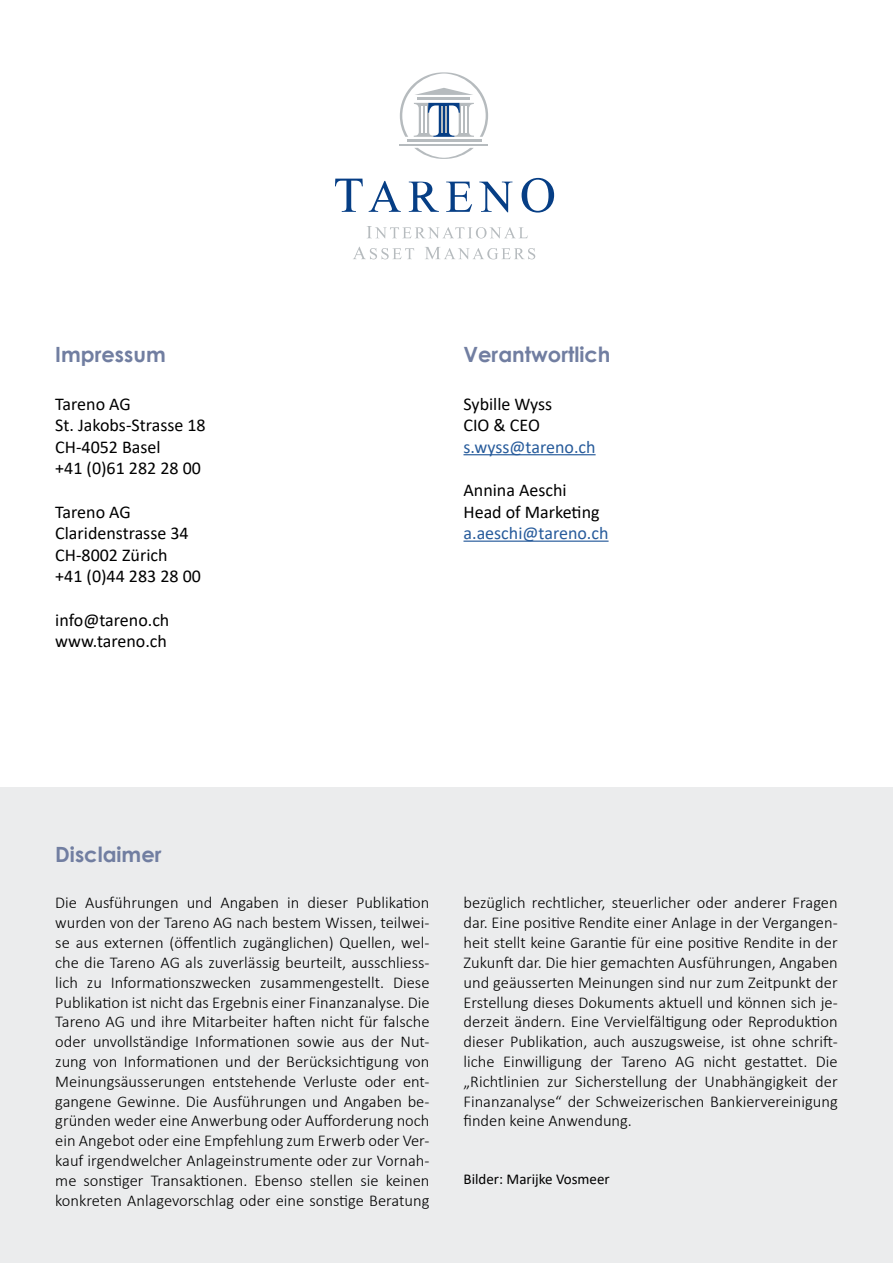
<style>
.page{position:relative;width:893px;height:1263px;background:#fff}
.page>*{position:absolute;margin:0;border:0;box-sizing:border-box;transform-origin:0 0}
.t1{font:700 21px "Century Gothic";color:#717ea1}
.t2{font:18px/21.6px "Calibri";color:#000}
.t3{font:18px "Calibri";color:#275b9b}
.t4{font:300 16.5px/19.8px "Calibri";color:#000;text-align:justify}
.t5{font:15px "Calibri";color:#000}
</style>
<div class="page">
<svg style="left:335px;top:178px;width:219px;height:35px"></svg>
<svg style="left:400px;top:72px;width:88px;height:65px"></svg>
<svg style="left:414px;top:148px;width:60px;height:11px"></svg>
<hr style="left:400px;top:144px;width:88px;height:2px;background:#b6bbbe">
<hr style="left:406px;top:139px;width:75px;height:3px;background:#b6bbbe">
<svg style="left:367px;top:226px;width:161px;height:13px"></svg>
<svg style="left:353px;top:247px;width:182px;height:12px"></svg>
<div style="left:0;top:788px;width:893px;height:475px;background:#ebeced"></div>
<hr style="left:463px;top:454px;width:133px;height:1px;background:#275b9b">
<hr style="left:463px;top:541px;width:146px;height:1px;background:#275b9b">
<p class="t1" style="left:55px;top:339px;width:112px">Impressum</p>
<p class="t2" style="left:55px;top:392px;width:152px">Tareno AG<br>St. Jakobs-Strasse 18<br>CH-4052 Basel<br>+41 (0)61 282 28 00</p>
<p class="t2" style="left:55px;top:500px;width:147px">Tareno AG<br>Claridenstrasse 34<br>CH-8002 Zürich<br>+41 (0)44 283 28 00</p>
<p class="t2" style="left:55px;top:608px;width:116px">info@tareno.ch www.tareno.ch</p>
<p class="t1" style="left:55px;top:839px;width:108px">Disclaimer</p>
<p class="t1" style="left:463px;top:339px;width:149px">Verantwortlich</p>
<p class="t2" style="left:463px;top:392px;width:90px">Sybille Wyss<br>CIO &amp; CEO</p>
<p class="t3" style="left:463px;top:434px;width:134px">s.wyss@tareno.ch</p>
<p class="t2" style="left:463px;top:479px;width:138px">Annina Aeschi<br>Head of Marketing</p>
<p class="t3" style="left:463px;top:521px;width:147px">a.aeschi@tareno.ch</p>
<p class="t4" style="left:55px;top:893px;width:376px">Die Ausführungen und Angaben in dieser Publikation wurden von der Tareno AG nach bestem Wissen, teilwei&shy;se aus externen (öffentlich zugänglichen) Quellen, wel&shy;che die Tareno AG als zuverlässig beurteilt, ausschliess&shy;lich zu Informationszwecken zusammengestellt. Diese Publikation ist nicht das Ergebnis einer Finanzanalyse. Die Tareno AG und ihre Mitarbeiter haften nicht für falsche oder unvollständige Informationen sowie aus der Nut&shy;zung von Informationen und der Berücksichtigung von Meinungsäusserungen entstehende Verluste oder ent&shy;gangene Gewinne. Die Ausführungen und Angaben be&shy;gründen weder eine Anwerbung oder Aufforderung noch ein Angebot oder eine Empfehlung zum Erwerb oder Ver&shy;kauf irgendwelcher Anlageinstrumente oder zur Vornah&shy;me sonstiger Transaktionen. Ebenso stellen sie keinen konkreten Anlagevorschlag oder eine sonstige Beratung</p>
<p class="t4" style="left:463px;top:893px;width:376px">bezüglich rechtlicher, steuerlicher oder anderer Fragen dar. Eine positive Rendite einer Anlage in der Vergangen&shy;heit stellt keine Garantie für eine positive Rendite in der Zukunft dar. Die hier gemachten Ausführungen, Angaben und geäusserten Meinungen sind nur zum Zeitpunkt der Erstellung dieses Dokuments aktuell und können sich je&shy;derzeit ändern. Eine Vervielfältigung oder Reproduktion dieser Publikation, auch auszugsweise, ist ohne schrift&shy;liche Einwilligung der Tareno AG nicht gestattet. Die „Richtlinien zur Sicherstellung der Unabhängigkeit der Finanzanalyse“ der Schweizerischen Bankiervereinigung finden keine Anwendung.</p>
<p class="t5" style="left:463px;top:1168px;width:148px">Bilder: Marijke Vosmeer</p>
</div>
